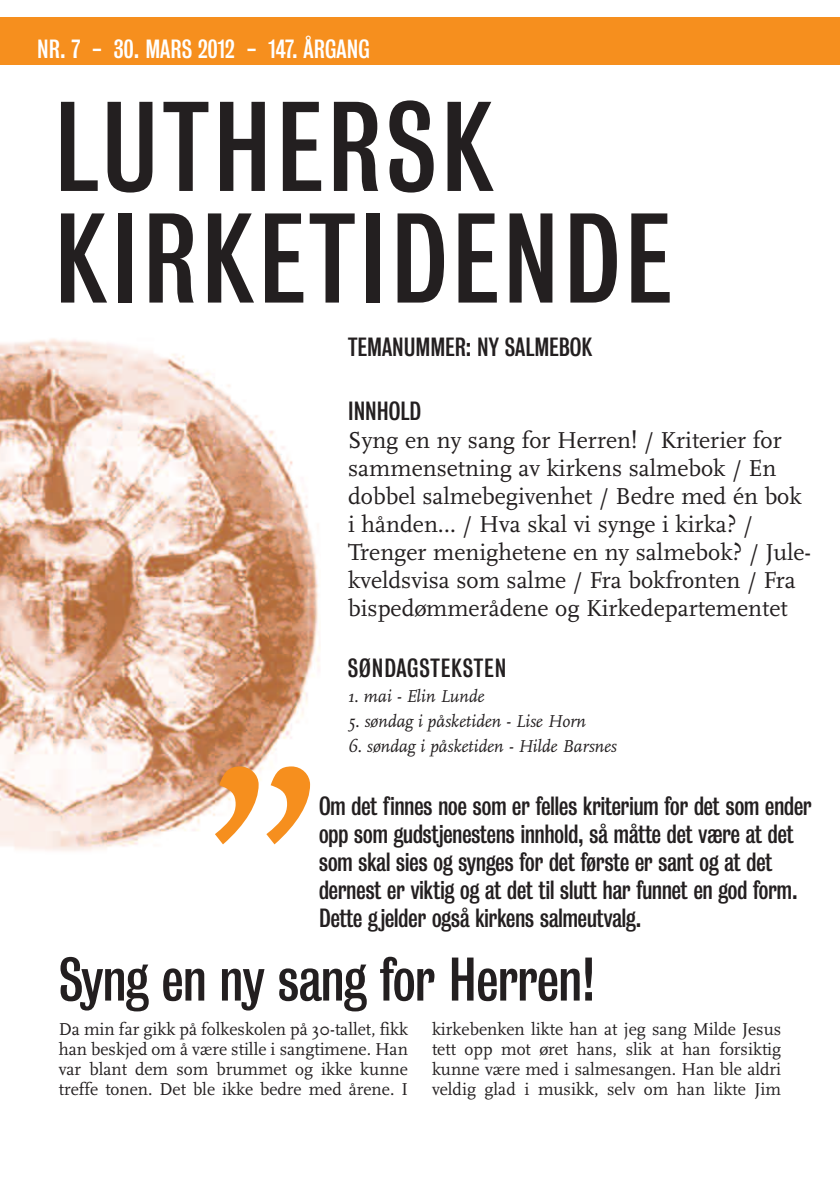
<style>
.page{position:relative;width:840px;height:1191px;background:#fff}
.page>*{position:absolute;margin:0;border:0;box-sizing:border-box;transform-origin:0 0}
.t1{font:330px "Scala";color:#f68f1e}
.t2{font:116px/111.6px "Bureau Grotesque Three Three";letter-spacing:.04em;color:#231f20}
.t3{font:56px "Bureau Grotesque Three Three";color:#231f20}
.t4{font:24px/28px "Bureau Grotesque Three Three";color:#231f20}
.t5{font:24px/28px "Scala";color:#231f20}
.t6{font:24px "Bureau Grotesque Three Three";letter-spacing:.005em;color:#fff}
.t7{font:24px "Bureau Grotesque Three Three";letter-spacing:.04em;color:#231f20}
.t8{font:18px/20px "Scala";color:#231f20;text-align:justify}
.t9{font:italic 18px "Scala";letter-spacing:-.005em;color:#231f20}
</style>
<div class="page">
<img style="left:0;top:338px;width:320px;height:513px">
<div style="left:0;top:17px;width:839px;height:47px;background:#f68f1e"></div>
<h3 class="t6" style="left:37px;top:35px;width:334px">NR. 7 - 30. MARS 2012 - 147. ÅRGANG</h3>
<h2 class="t2" style="left:54px;top:95px;width:618px">LUTHERSK<br>KIRKETIDENDE</h2>
<h3 class="t4" style="left:348px;top:333px;width:245px">TEMANUMMER: NY SALMEBOK</h3>
<h3 class="t4" style="left:348px;top:397px;width:74px">INNHOLD</h3>
<p class="t5" style="left:348px;top:425px;width:464px">Syng en ny sang for Herren! / Kriterier for sammensetning av kirkens salmebok / En dobbel salmebegivenhet / Bedre med én bok i hånden… / Hva skal vi synge i kirka? / Trenger menighetene en ny salmebok? / Jule&shy;kveldsvisa som salme / Fra bokfronten / Fra bispedømmerådene og Kirkedepartementet</p>
<h1 class="t1" style="left:198px;top:494px;width:134px">„</h1>
<h3 class="t7" style="left:347px;top:655px;width:160px">SØNDAGSTEKSTEN</h3>
<p class="t9" style="left:347px;top:685px;width:138px">1. mai - Elin Lunde</p>
<p class="t9" style="left:347px;top:710px;width:239px">5. søndag i påsketiden - Lise Horn</p>
<p class="t9" style="left:347px;top:735px;width:270px">6. søndag i påsketiden - Hilde Barsnes</p>
<p class="t4" style="left:319px;top:793px;width:494px">Om det finnes noe som er felles kriterium for det som ender opp som gudstjenestens innhold, så måtte det være at det som skal sies og synges for det første er sant og at det dernest er viktig og at det til slutt har funnet en god form.<br>Dette gjelder også kirkens salmeutvalg.</p>
<h3 class="t3" style="left:59px;top:948px;width:538px">Syng en ny sang for Herren!</h3>
<p class="t8" style="left:59px;top:1019px;width:350px">Da min far gikk på folkeskolen på 30-tallet, fikk han beskjed om å være stille i sangtimene. Han var blant dem som brummet og ikke kunne treffe tonen. Det ble ikke bedre med årene. I</p>
<p class="t8" style="left:432px;top:1019px;width:350px">kirkebenken likte han at jeg sang Milde Jesus tett opp mot øret hans, slik at han forsiktig kunne være med i salmesangen. Han ble aldri veldig glad i musikk, selv om han likte Jim</p>
</div>
